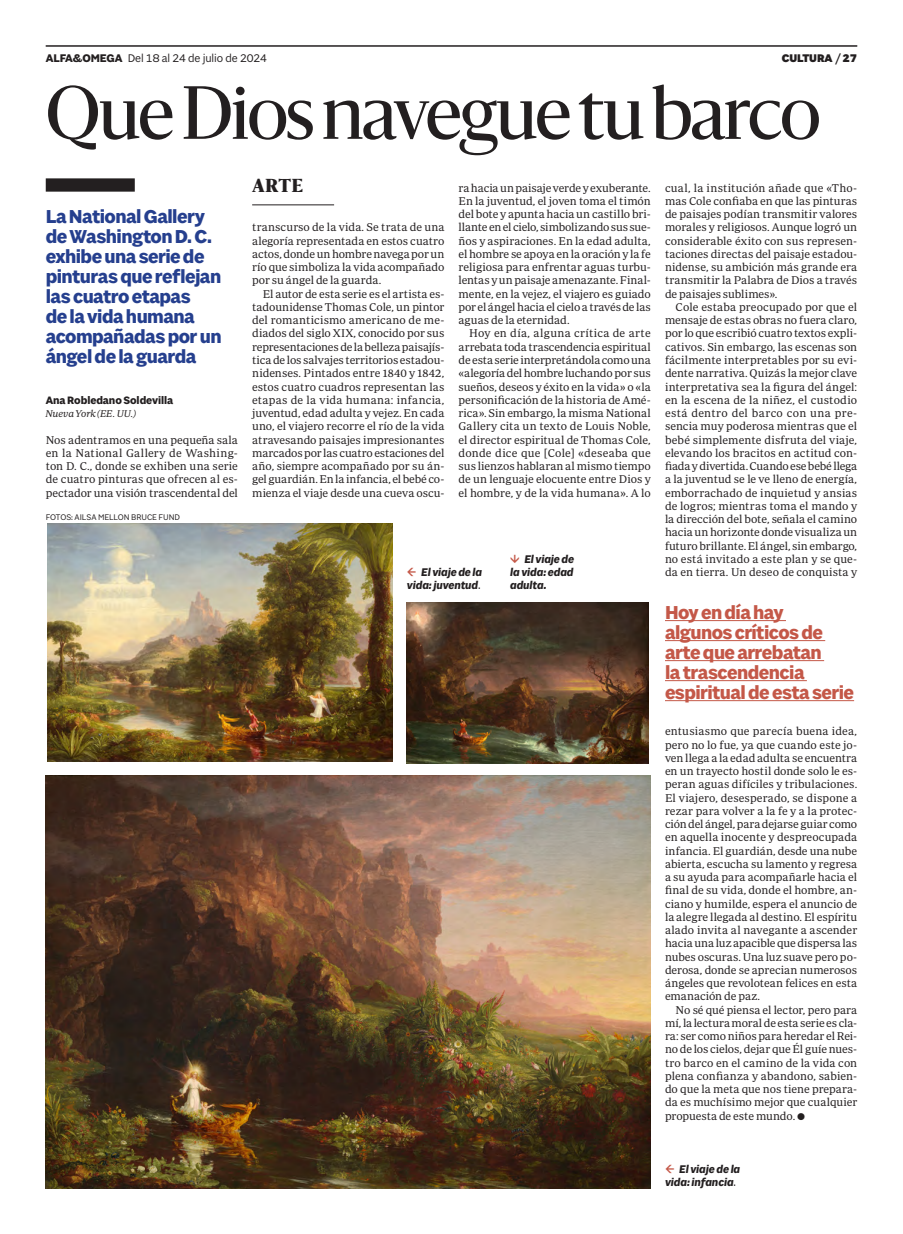
<style>
.page{position:relative;width:903px;height:1234px;background:#fff}
.page>*{position:absolute;margin:0;border:0;box-sizing:border-box;transform-origin:0 0}
.Titulo_C56{font:70px "Sanomat";letter-spacing:-.025em;color:#231f20}
.Entradilla_C16_azul{font:700 20px/20px "Sole Sans";letter-spacing:-.025em;color:#253f8e}
.Sumario_C16_salmon{font:700 20px/20px "Sole Sans";letter-spacing:-.025em;color:#c45848}
.Etiqueta_seccion{font:900 17.5px "Sanomat";color:#231f20}
.Pie_de_foto{font:italic 700 11.88px/13.2px "Sole Sans";letter-spacing:-.005em;color:#231f20}
.Foliacion{font:11.88px "Sole Sans";letter-spacing:-.005em;color:#231f20}
.Foliacion-2{font:900 11.88px "Sole Sans";letter-spacing:-.005em;color:#231f20}
.Texto_GENERAL_2_parrafo{font:11.5px/13.2px "Periodico Text Lg";letter-spacing:-.005em;color:#231f20;text-align:justify}
.Texto_GENERAL_1_parrafo{font:11.5px/13.2px "Periodico Text Lg";letter-spacing:-.005em;color:#231f20;text-align:justify}
.Firma_propia_nombre{font:700 11.5px "Sole Sans";letter-spacing:-.005em;color:#231f20}
.Texto_GENERAL_1_parrafo-2{font:italic 300 10px "Periodico Text";letter-spacing:-.005em;color:#231f20}
.Firma_foto{font:8.75px "Sole Sans";color:#231f20}
.s1{font-weight:700}
.s2{font-weight:400;font-style:normal}
</style>
<div class="page">
<hr style="left:46px;top:46px;width:811px;height:1px;background:#231f20">
<hr style="left:252px;top:205px;width:82px;height:1px;background:#231f20">
<img style="left:46px;top:775px;width:605px;height:412px">
<img style="left:48px;top:523px;width:345px;height:238px">
<div style="left:46px;top:178px;width:89px;height:14px;background:#231f20"></div>
<img style="left:407px;top:602px;width:241px;height:161px">
<hr style="left:665px;top:620px;width:121px;height:1px;background:#c45848">
<hr style="left:665px;top:640px;width:160px;height:1px;background:#c45848">
<hr style="left:665px;top:660px;width:159px;height:1px;background:#c45848">
<hr style="left:665px;top:680px;width:142px;height:1px;background:#c45848">
<hr style="left:665px;top:700px;width:189px;height:1px;background:#c45848">
<p class="Foliacion" style="left:46px;top:51px;width:223px"><span class="s1">ALFA&amp;OMEGA</span> Del 18 al 24 de julio de 2024</p>
<p class="Foliacion-2" style="left:782px;top:51px;width:77px">CULTURA / 27</p>
<p class="Titulo_C56" style="left:46px;top:62px;width:776px">Que Dios navegue tu barco</p>
<p class="Texto_GENERAL_2_parrafo" style="left:665px;top:181px;width:194px">cual, la institución añade que «Tho&shy;mas Cole confiaba en que las pinturas de paisajes podían transmitir valores morales y religiosos. Aunque logró un considerable éxito con sus represen&shy;taciones directas del paisaje estadou&shy;nidense, su ambición más grande era transmitir la Palabra de Dios a través de paisajes sublimes».</p>
<p class="Texto_GENERAL_2_parrafo" style="left:665px;top:300px;width:194px;text-indent:11px">Cole estaba preocupado por que el mensaje de estas obras no fuera claro, por lo que escribió cuatro textos expli&shy;cativos. Sin embargo, las escenas son fácilmente interpretables por su evi&shy;dente narrativa. Quizás la mejor clave interpretativa sea la figura del ángel: en la escena de la niñez, el custodio está dentro del barco con una pre&shy;sencia muy poderosa mientras que el bebé simplemente disfruta del viaje, elevando los bracitos en actitud con&shy;fiada y divertida. Cuando ese bebé llega a la juventud se le ve lleno de energía, emborrachado de inquietud y ansias de logros; mientras toma el mando y la dirección del bote, señala el camino hacia un horizonte donde visualiza un futuro brillante. El ángel, sin embargo, no está invitado a este plan y se que&shy;da en tierra. Un deseo de conquista y</p>
<p class="Etiqueta_seccion" style="left:252px;top:171px;width:52px">ARTE</p>
<p class="Texto_GENERAL_2_parrafo" style="left:459px;top:181px;width:194px">ra hacia un paisaje verde y exuberante.<br>En la juventud, el joven toma el timón del bote y apunta hacia un castillo bri&shy;llante en el cielo, simbolizando sus sue&shy;ños y aspiraciones. En la edad adulta, el hombre se apoya en la oración y la fe religiosa para enfrentar aguas turbu&shy;lentas y un paisaje amenazante. Final&shy;mente, en la vejez, el viajero es guiado por el ángel hacia el cielo a través de las aguas de la eternidad.</p>
<p class="Texto_GENERAL_2_parrafo" style="left:458px;top:326px;width:194px;text-indent:11px">Hoy en día, alguna crítica de arte arrebata toda trascendencia espiritual de esta serie interpretándola como una «alegoría del hombre luchando por sus sueños, deseos y éxito en la vida» o «la personificación de la historia de Amé&shy;rica». Sin embargo, la misma National Gallery cita un texto de Louis Noble, el director espiritual de Thomas Cole, donde dice que [Cole] «deseaba que sus lienzos hablaran al mismo tiempo de un lenguaje elocuente entre Dios y el hombre, y de la vida humana». A lo</p>
<p class="Entradilla_C16_azul" style="left:46px;top:207px;width:177px">La National Gallery de Washington D. C. exhibe una serie de pinturas que reflejan las cuatro etapas<br>de la vida humana acompañadas por un ángel de la guarda</p>
<p class="Texto_GENERAL_1_parrafo" style="left:252px;top:220px;width:194px">transcurso de la vida. Se trata de una alegoría representada en estos cuatro actos, donde un hombre navega por un río que simboliza la vida acompañado por su ángel de la guarda.</p>
<p class="Texto_GENERAL_2_parrafo" style="left:252px;top:287px;width:194px;text-indent:11px">El autor de esta serie es el artista es&shy;tadounidense Thomas Cole, un pintor del romanticismo americano de me&shy;diados del siglo XIX, conocido por sus representaciones de la belleza paisajís&shy;tica de los salvajes territorios estadou&shy;nidenses. Pintados entre 1840 y 1842, estos cuatro cuadros representan las etapas de la vida humana: infancia, juventud, edad adulta y vejez. En cada uno, el viajero recorre el río de la vida atravesando paisajes impresionantes marcados por las cuatro estaciones del año, siempre acompañado por su án&shy;gel guardián. En la infancia, el bebé co&shy;mienza el viaje desde una cueva oscu-</p>
<p class="Firma_propia_nombre" style="left:46px;top:393px;width:129px">Ana Robledano Soldevilla</p>
<p class="Texto_GENERAL_1_parrafo-2" style="left:46px;top:407px;width:92px">Nueva York (EE. UU.)</p>
<p class="Texto_GENERAL_1_parrafo" style="left:46px;top:432px;width:194px">Nos adentramos en una pequeña sala en la National Gallery de Washing&shy;ton D. C., donde se exhiben una serie de cuatro pinturas que ofrecen al es&shy;pectador una visión trascendental del</p>
<p class="Firma_foto" style="left:46px;top:511px;width:136px">FOTOS: AILSA MELLON BRUCE FUND</p>
<p class="Pie_de_foto" style="left:510px;top:553px;width:66px;text-align:justify;text-indent:14px">El viaje de la vida: edad adulta.</p>
<p class="Pie_de_foto" style="left:407px;top:566px;width:77px;text-align:right">El viaje de la vida: juventud<span class="s2">.</span></p>
<p class="Sumario_C16_salmon" style="left:665px;top:603px;width:191px">Hoy en día hay algunos críticos de arte que arrebatan<br>la trascendencia espiritual de esta serie</p>
<p class="Texto_GENERAL_2_parrafo" style="left:665px;top:724px;width:194px">entusiasmo que parecía buena idea, pero no lo fue, ya que cuando este jo&shy;ven llega a la edad adulta se encuentra en un trayecto hostil donde solo le es&shy;peran aguas difíciles y tribulaciones.<br>El viajero, desesperado, se dispone a rezar para volver a la fe y a la protec&shy;ción del ángel, para dejarse guiar como en aquella inocente y despreocupada infancia. El guardián, desde una nube abierta, escucha su lamento y regresa a su ayuda para acompañarle hacia el final de su vida, donde el hombre, an&shy;ciano y humilde, espera el anuncio de la alegre llegada al destino. El espíritu alado invita al navegante a ascender hacia una luz apacible que dispersa las nubes oscuras. Una luz suave pero po&shy;derosa, donde se aprecian numerosos ángeles que revolotean felices en esta emanación de paz.</p>
<p class="Texto_GENERAL_2_parrafo" style="left:665px;top:1002px;width:194px;text-indent:11px">No sé qué piensa el lector, pero para mí, la lectura moral de esta serie es cla&shy;ra: ser como niños para heredar el Rei&shy;no de los cielos, dejar que Él guíe nues&shy;tro barco en el camino de la vida con plena confianza y abandono, sabien&shy;do que la meta que nos tiene prepara&shy;da es muchísimo mejor que cualquier propuesta de este mundo.</p>
<p class="Pie_de_foto" style="left:665px;top:1162px;width:77px;text-indent:14px">El viaje de la vida: infancia<span class="s2">.</span></p>
</div>
